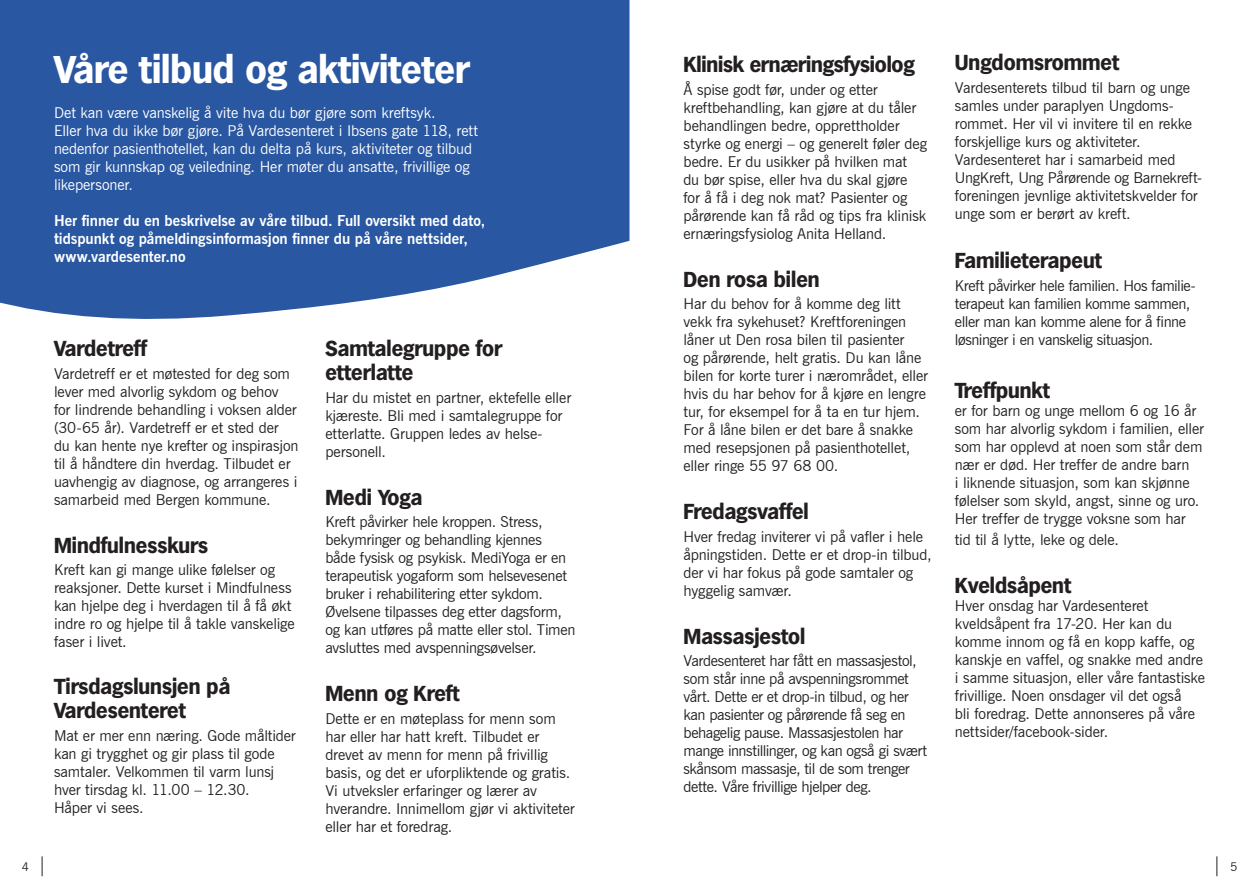
<style>
.page{position:relative;width:1259px;height:893px;background:#fff}
.page>*{position:absolute;margin:0;border:0;box-sizing:border-box;transform-origin:0 0}
.t1{font:700 37.5px "Hamburg TS";color:#fff}
.t2{font:700 21px/24px "Hamburg TS";color:#231f20}
.t3{font:15px/18px "News Gothic BT";letter-spacing:-.01em;color:#231f20}
.t4{font:15px/18px "News Gothic BT";letter-spacing:-.005em;color:#fff}
.t5{font:700 15px/18px "News Gothic BT";color:#fff}
.t6{font:15px/18px "News Gothic BT";letter-spacing:-.03em;color:#231f20}
.t7{font:12px "News Gothic BT";color:#231f20}
</style>
<div class="page">
<svg style="left:42px;top:856px;width:1px;height:20px"></svg>
<svg style="left:1216px;top:856px;width:1px;height:20px"></svg>
<svg style="left:0;top:0;width:629px;height:319px;background:#3863a7"></svg>
<h1 class="t1" style="left:54px;top:47px;width:417px">Våre tilbud og aktiviteter</h1>
<p class="t4" style="left:54px;top:104px;width:425px">Det kan være vanskelig å vite hva du bør gjøre som kreftsyk.<br>Eller hva du ikke bør gjøre. På Vardesenteret i Ibsens gate 118, rett nedenfor pasienthotellet, kan du delta på kurs, aktiviteter og tilbud som gir kunnskap og veiledning. Her møter du ansatte, frivillige og likepersoner.</p>
<p class="t5" style="left:54px;top:212px;width:433px">Her finner du en beskrivelse av våre tilbud. Full oversikt med dato, tidspunkt og påmeldingsinformasjon finner du på våre nettsider, www.vardesenter.no</p>
<h2 class="t2" style="left:54px;top:337px;width:94px">Vardetreff</h2>
<p class="t3" style="left:54px;top:364px;width:246px">Vardetreff er et møtested for deg som lever med alvorlig sykdom og behov for lindrende behandling i voksen alder (30-65 år). Vardetreff er et sted der<br>du kan hente nye krefter og inspirasjon til å håndtere din hverdag. Tilbudet er uavhengig av diagnose, og arrangeres i samarbeid med Bergen kommune.</p>
<h2 class="t2" style="left:54px;top:533px;width:156px">Mindfulnesskurs</h2>
<p class="t3" style="left:54px;top:561px;width:242px">Kreft kan gi mange ulike følelser og reaksjoner. Dette kurset i Mindfulness kan hjelpe deg i hverdagen til å få økt indre ro og hjelpe til å takle vanskelige faser i livet.</p>
<h2 class="t2" style="left:54px;top:675px;width:178px">Tirsdagslunsjen på<br>Vardesenteret</h2>
<p class="t3" style="left:54px;top:726px;width:243px">Mat er mer enn næring. Gode måltider kan gi trygghet og gir plass til gode samtaler. Velkommen til varm lunsj hver tirsdag kl. 11.00 – 12.30.<br>Håper vi sees.</p>
<h2 class="t2" style="left:325px;top:337px;width:179px">Samtalegruppe for etterlatte</h2>
<p class="t3" style="left:325px;top:388px;width:247px">Har du mistet en partner, ektefelle eller kjæreste. Bli med i samtalegruppe for etterlatte. Gruppen ledes av helse&shy;personell.</p>
<h2 class="t2" style="left:325px;top:485px;width:98px">Medi Yoga</h2>
<p class="t3" style="left:325px;top:513px;width:252px">Kreft påvirker hele kroppen. Stress, bekymringer og behandling kjennes både fysisk og psykisk. MediYoga er en terapeutisk yogaform som helsevesenet bruker i rehabilitering etter sykdom.<br>Øvelsene tilpasses deg etter dagsform, og kan utføres på matte eller stol. Timen avsluttes med avspenningsøvelser.</p>
<h2 class="t2" style="left:325px;top:682px;width:136px">Menn og Kreft</h2>
<p class="t3" style="left:325px;top:709px;width:251px">Dette er en møteplass for menn som har eller har hatt kreft. Tilbudet er drevet av menn for menn på frivillig basis, og det er uforpliktende og gratis.<br>Vi utveksler erfaringer og lærer av hverandre. Innimellom gjør vi aktiviteter eller har et foredrag.</p>
<h2 class="t2" style="left:683px;top:53px;width:233px">Klinisk ernæringsfysiolog</h2>
<p class="t3" style="left:683px;top:80px;width:245px">Å spise godt før, under og etter kreftbehandling, kan gjøre at du tåler behandlingen bedre, opprettholder styrke og energi – og generelt føler deg bedre. Er du usikker på hvilken mat<br>du bør spise, eller hva du skal gjøre for å få i deg nok mat? Pasienter og pårørende kan få råd og tips fra klinisk ernæringsfysiolog Anita Helland.</p>
<h2 class="t2" style="left:683px;top:267px;width:138px">Den rosa bilen</h2>
<p class="t3" style="left:683px;top:295px;width:246px">Har du behov for å komme deg litt vekk fra sykehuset? Kreftforeningen låner ut Den rosa bilen til pasienter<br>og pårørende, helt gratis. Du kan låne bilen for korte turer i nærområdet, eller hvis du har behov for å kjøre en lengre tur, for eksempel for å ta en tur hjem.<br>For å låne bilen er det bare å snakke med resepsjonen på pasienthotellet, eller ringe 55 97 68 00.</p>
<h2 class="t2" style="left:683px;top:500px;width:127px">Fredagsvaffel</h2>
<p class="t3" style="left:683px;top:527px;width:250px">Hver fredag inviterer vi på vafler i hele åpningstiden. Dette er et drop-in tilbud, der vi har fokus på gode samtaler og hyggelig samvær.</p>
<h2 class="t2" style="left:683px;top:624px;width:123px">Massasjestol</h2>
<p class="t3" style="left:683px;top:652px;width:245px">Vardesenteret har fått en massasjestol, som står inne på avspenningsrommet vårt. Dette er et drop-in tilbud, og her kan pasienter og pårørende få seg en behagelig pause. Massasjestolen har mange innstillinger, og kan også gi svært skånsom massasje, til de som trenger dette. Våre frivillige hjelper deg.</p>
<h2 class="t2" style="left:955px;top:50px;width:166px">Ungdomsrommet</h2>
<p class="t3" style="left:955px;top:78px;width:249px">Vardesenterets tilbud til barn og unge samles under paraplyen Ungdoms&shy;rommet. Her vil vi invitere til en rekke forskjellige kurs og aktiviteter.<br>Vardesenteret har i samarbeid med UngKreft, Ung Pårørende og Barnekreft&shy;foreningen jevnlige aktivitetskvelder for unge som er berørt av kreft.</p>
<h2 class="t2" style="left:955px;top:248px;width:149px">Familieterapeut</h2>
<p class="t6" style="left:955px;top:276px;width:242px">Kreft påvirker hele familien. Hos familie&shy;terapeut kan familien komme sammen, eller man kan komme alene for å finne løsninger i en vanskelig situasjon.</p>
<h2 class="t2" style="left:955px;top:378px;width:97px">Treffpunkt</h2>
<p class="t3" style="left:955px;top:401px;width:251px">er for barn og unge mellom 6 og 16 år som har alvorlig sykdom i familien, eller som har opplevd at noen som står dem nær er død. Her treffer de andre barn<br>i liknende situasjon, som kan skjønne følelser som skyld, angst, sinne og uro.<br>Her treffer de trygge voksne som har</p>
<p class="t3" style="left:955px;top:530px;width:166px">tid til å lytte, leke og dele.</p>
<h2 class="t2" style="left:955px;top:573px;width:118px">Kveldsåpent</h2>
<p class="t3" style="left:955px;top:596px;width:252px">Hver onsdag har Vardesenteret kveldsåpent fra 17-20. Her kan du komme innom og få en kopp kaffe, og kanskje en vaffel, og snakke med andre i samme situasjon, eller våre fantastiske frivillige. Noen onsdager vil det også<br>bli foredrag. Dette annonseres på våre nettsider/facebook-sider.</p>
<p class="t7" style="left:22px;top:859px;width:9px">4</p>
<p class="t7" style="left:1230px;top:859px;width:9px">5</p>
</div>
